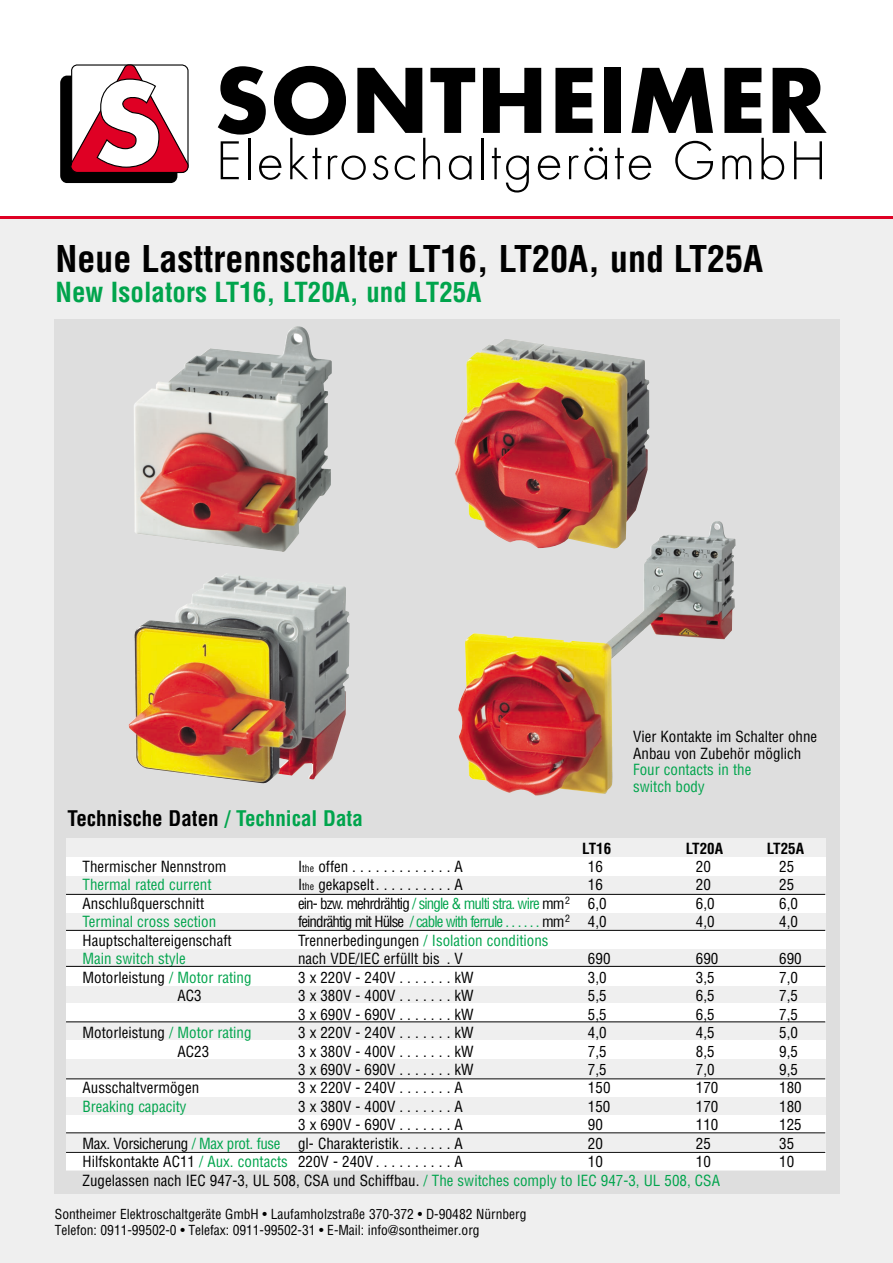
<style>
.page{position:relative;width:893px;height:1263px;background:#fff}
.page>*{position:absolute;margin:0;border:0;box-sizing:border-box;transform-origin:0 0}
.t1{font:700 condensed 36px "Helvetica";color:#000}
.t2{font:700 condensed 27px "Helvetica";color:#00a44c}
.t3{font:700 condensed 21px "Helvetica";color:#000}
.t4{font:condensed 15px/16.5px "Helvetica";color:#000}
.t5{font:condensed 15px/16.5px "Helvetica";color:#00a44c}
.t6{font:condensed 15px "Helvetica";letter-spacing:-.06em;color:#000}
.t7{font:condensed 15px "Helvetica";letter-spacing:-.025em;color:#000}
.t8{font:700 condensed 15px "Helvetica";color:#000}
.t9{font:condensed 13.5px/16.2px "Helvetica";color:#000}
.s1{color:#00a44c}
.s2{font-size:9.9px}
.s3{color:#000}
</style>
<div class="page">
<div style="left:0;top:217px;width:892px;height:1046px;background:#efefef"></div>
<div style="left:54px;top:319px;width:785px;height:875px;background:#dedede"></div>
<img style="left:134px;top:326px;width:198px;height:226px">
<img style="left:128px;top:575px;width:221px;height:209px">
<img style="left:454px;top:339px;width:195px;height:182px">
<div style="left:66px;top:838px;width:759px;height:332px;background:#efefef"></div>
<div style="left:66px;top:931px;width:759px;height:18px;background:#fff"></div>
<div style="left:66px;top:967px;width:759px;height:18px;background:#fff"></div>
<div style="left:66px;top:1004px;width:759px;height:18px;background:#fff"></div>
<div style="left:66px;top:1040px;width:759px;height:19px;background:#fff"></div>
<div style="left:66px;top:1078px;width:759px;height:19px;background:#fff"></div>
<div style="left:66px;top:1115px;width:759px;height:18px;background:#fff"></div>
<div style="left:66px;top:1151px;width:759px;height:19px;background:#fff"></div>
<div style="left:66px;top:894px;width:759px;height:18px;background:#fff"></div>
<div style="left:66px;top:857px;width:759px;height:19px;background:#fff"></div>
<img style="left:458px;top:521px;width:277px;height:275px">
<hr style="left:0;top:216px;width:892px;height:3px;background:#df0024">
<hr style="left:66px;top:894px;width:759px;height:1px;background:#000">
<hr style="left:66px;top:930px;width:759px;height:1px;background:#000">
<hr style="left:66px;top:966px;width:759px;height:1px;background:#000">
<hr style="left:66px;top:1022px;width:759px;height:1px;background:#000">
<hr style="left:66px;top:1078px;width:759px;height:1px;background:#000">
<hr style="left:66px;top:1132px;width:759px;height:1px;background:#000">
<hr style="left:66px;top:1152px;width:759px;height:1px;background:#000">
<hr style="left:482px;top:138px;width:2px;height:41px;background:#000">
<svg style="left:492px;top:148px;width:37px;height:45px"></svg>
<svg style="left:538px;top:156px;width:22px;height:24px"></svg>
<svg style="left:569px;top:147px;width:38px;height:33px"></svg>
<svg style="left:615px;top:148px;width:36px;height:32px"></svg>
<svg style="left:675px;top:141px;width:38px;height:39px"></svg>
<div style="left:60px;top:75px;width:117px;height:108px;background:#000;border-radius:7px"></div>
<svg style="left:70px;top:65px;width:119px;height:109px"></svg>
<svg style="left:218px;top:66px;width:257px;height:114px"></svg>
<svg style="left:483px;top:68px;width:58px;height:65px"></svg>
<svg style="left:555px;top:68px;width:37px;height:65px"></svg>
<div style="left:603px;top:68px;width:17px;height:65px;background:#000"></div>
<svg style="left:631px;top:68px;width:82px;height:65px"></svg>
<svg style="left:722px;top:68px;width:104px;height:112px"></svg>
<h1 class="t1" style="left:56px;top:245px;width:709px">Neue Lasttrennschalter LT16, LT20A, und LT25A</h1>
<h2 class="t2" style="left:56px;top:281px;width:427px">New Isolators LT16, LT20A, und LT25A</h2>
<h3 class="t3" style="left:68px;top:810px;width:297px">Technische Daten <span class="s1">/ Technical Data</span></h3>
<p class="t4" style="left:633px;top:730px;width:185px">Vier Kontakte im Schalter ohne<br>Anbau von Zubehör möglich</p>
<p class="t5" style="left:633px;top:763px;width:120px">Four contacts in the switch body</p>
<p class="t8" style="left:582px;top:842px;width:30px">LT16</p>
<p class="t8" style="left:686px;top:842px;width:39px">LT20A</p>
<p class="t8" style="left:766px;top:842px;width:39px">LT25A</p>
<p class="t4" style="left:82px;top:860px;width:146px">Thermischer Nennstrom</p>
<p class="t4" style="left:298px;top:860px;width:166px">I<span class="s2">the</span> offen . . . . . . . . . . . . . A</p>
<p class="t4" style="left:588px;top:860px;width:16px">16</p>
<p class="t4" style="left:696px;top:860px;width:16px">20</p>
<p class="t4" style="left:779px;top:860px;width:16px">25</p>
<p class="t5" style="left:82px;top:878px;width:131px">Thermal rated current</p>
<p class="t4" style="left:298px;top:878px;width:166px">I<span class="s2">the</span> gekapselt. . . . . . . . . . A</p>
<p class="t4" style="left:588px;top:878px;width:16px">16</p>
<p class="t4" style="left:696px;top:878px;width:16px">20</p>
<p class="t4" style="left:779px;top:878px;width:16px">25</p>
<p class="t4" style="left:82px;top:896px;width:123px">Anschlußquerschnitt</p>
<p class="t6" style="left:298px;top:898px;width:310px">ein- bzw. mehrdrähtig <span class="s1">/ single &amp; multi stra. wire</span> mm<sup>2</sup> 6,0</p>
<p class="t4" style="left:696px;top:896px;width:20px">6,0</p>
<p class="t4" style="left:779px;top:896px;width:20px">6,0</p>
<p class="t5" style="left:82px;top:915px;width:135px">Terminal cross section</p>
<p class="t6" style="left:298px;top:916px;width:310px">feindrähtig mit Hülse <span class="s1">/ cable with ferrule . . . . . .</span> mm<sup>2</sup> 4,0</p>
<p class="t4" style="left:696px;top:915px;width:20px">4,0</p>
<p class="t4" style="left:779px;top:915px;width:20px">4,0</p>
<p class="t4" style="left:82px;top:933px;width:151px">Hauptschaltereigenschaft</p>
<p class="t5" style="left:298px;top:933px;width:252px"><span class="s3">Trennerbedingungen</span> / Isolation conditions</p>
<p class="t5" style="left:82px;top:952px;width:105px">Main switch style</p>
<p class="t4" style="left:298px;top:952px;width:166px">nach VDE/IEC erfüllt bis . V</p>
<p class="t4" style="left:588px;top:952px;width:24px">690</p>
<p class="t4" style="left:696px;top:952px;width:24px">690</p>
<p class="t4" style="left:779px;top:952px;width:24px">690</p>
<p class="t4" style="left:82px;top:970px;width:171px">Motorleistung <span class="s1">/ Motor rating</span></p>
<p class="t4" style="left:298px;top:970px;width:177px">3 x 220V - 240V . . . . . . . kW</p>
<p class="t4" style="left:588px;top:970px;width:20px">3,0</p>
<p class="t4" style="left:696px;top:970px;width:20px">3,5</p>
<p class="t4" style="left:779px;top:970px;width:20px">7,0</p>
<p class="t4" style="left:177px;top:989px;width:26px">AC3</p>
<p class="t4" style="left:298px;top:989px;width:177px">3 x 380V - 400V . . . . . . . kW</p>
<p class="t4" style="left:588px;top:989px;width:20px">5,5</p>
<p class="t4" style="left:696px;top:989px;width:20px">6,5</p>
<p class="t4" style="left:779px;top:989px;width:20px">7,5</p>
<p class="t4" style="left:298px;top:1007px;width:177px">3 x 690V - 690V . . . . . . . kW</p>
<p class="t4" style="left:588px;top:1007px;width:20px">5,5</p>
<p class="t4" style="left:696px;top:1007px;width:20px">6,5</p>
<p class="t4" style="left:779px;top:1007px;width:20px">7,5</p>
<p class="t4" style="left:82px;top:1026px;width:171px">Motorleistung <span class="s1">/ Motor rating</span></p>
<p class="t4" style="left:298px;top:1026px;width:177px">3 x 220V - 240V . . . . . . . kW</p>
<p class="t4" style="left:588px;top:1026px;width:20px">4,0</p>
<p class="t4" style="left:696px;top:1026px;width:20px">4,5</p>
<p class="t4" style="left:779px;top:1026px;width:20px">5,0</p>
<p class="t4" style="left:177px;top:1044px;width:33px">AC23</p>
<p class="t4" style="left:298px;top:1044px;width:177px">3 x 380V - 400V . . . . . . . kW</p>
<p class="t4" style="left:588px;top:1044px;width:20px">7,5</p>
<p class="t4" style="left:696px;top:1044px;width:20px">8,5</p>
<p class="t4" style="left:779px;top:1044px;width:20px">9,5</p>
<p class="t4" style="left:298px;top:1063px;width:177px">3 x 690V - 690V . . . . . . . kW</p>
<p class="t4" style="left:588px;top:1063px;width:20px">7,5</p>
<p class="t4" style="left:696px;top:1063px;width:20px">7,0</p>
<p class="t4" style="left:779px;top:1063px;width:20px">9,5</p>
<p class="t4" style="left:82px;top:1081px;width:118px">Ausschaltvermögen</p>
<p class="t4" style="left:298px;top:1081px;width:166px">3 x 220V - 240V . . . . . . . A</p>
<p class="t4" style="left:588px;top:1081px;width:24px">150</p>
<p class="t4" style="left:696px;top:1081px;width:24px">170</p>
<p class="t4" style="left:779px;top:1081px;width:24px">180</p>
<p class="t5" style="left:82px;top:1099px;width:106px">Breaking capacity</p>
<p class="t4" style="left:298px;top:1099px;width:166px">3 x 380V - 400V . . . . . . . A</p>
<p class="t4" style="left:588px;top:1099px;width:24px">150</p>
<p class="t4" style="left:696px;top:1099px;width:24px">170</p>
<p class="t4" style="left:779px;top:1099px;width:24px">180</p>
<p class="t4" style="left:298px;top:1118px;width:166px">3 x 690V - 690V . . . . . . . A</p>
<p class="t4" style="left:588px;top:1118px;width:16px">90</p>
<p class="t4" style="left:696px;top:1118px;width:24px">110</p>
<p class="t4" style="left:779px;top:1118px;width:24px">125</p>
<p class="t7" style="left:82px;top:1138px;width:382px">Max. Vorsicherung <span class="s1">/ Max prot. fuse</span> gl- Charakteristik. . . . . . . A</p>
<p class="t4" style="left:588px;top:1136px;width:16px">20</p>
<p class="t4" style="left:696px;top:1136px;width:16px">25</p>
<p class="t4" style="left:779px;top:1136px;width:16px">35</p>
<p class="t4" style="left:82px;top:1155px;width:382px">Hilfskontakte AC11 <span class="s1">/ Aux. contacts</span> 220V - 240V . . . . . . . . . . A</p>
<p class="t4" style="left:588px;top:1155px;width:16px">10</p>
<p class="t4" style="left:696px;top:1155px;width:16px">10</p>
<p class="t4" style="left:779px;top:1155px;width:16px">10</p>
<p class="t4" style="left:82px;top:1173px;width:639px">Zugelassen nach IEC 947-3, UL 508, CSA und Schiffbau. <span class="s1">/ The switches comply to IEC 947-3, UL 508, CSA</span></p>
<p class="t9" style="left:55px;top:1207px;width:473px">Sontheimer Elektroschaltgeräte GmbH • Laufamholzstraße 370-372 • D-90482 Nürnberg<br>Telefon: 0911-99502-0 • Telefax: 0911-99502-31 • E-Mail: info@sontheimer.org</p>
</div>
